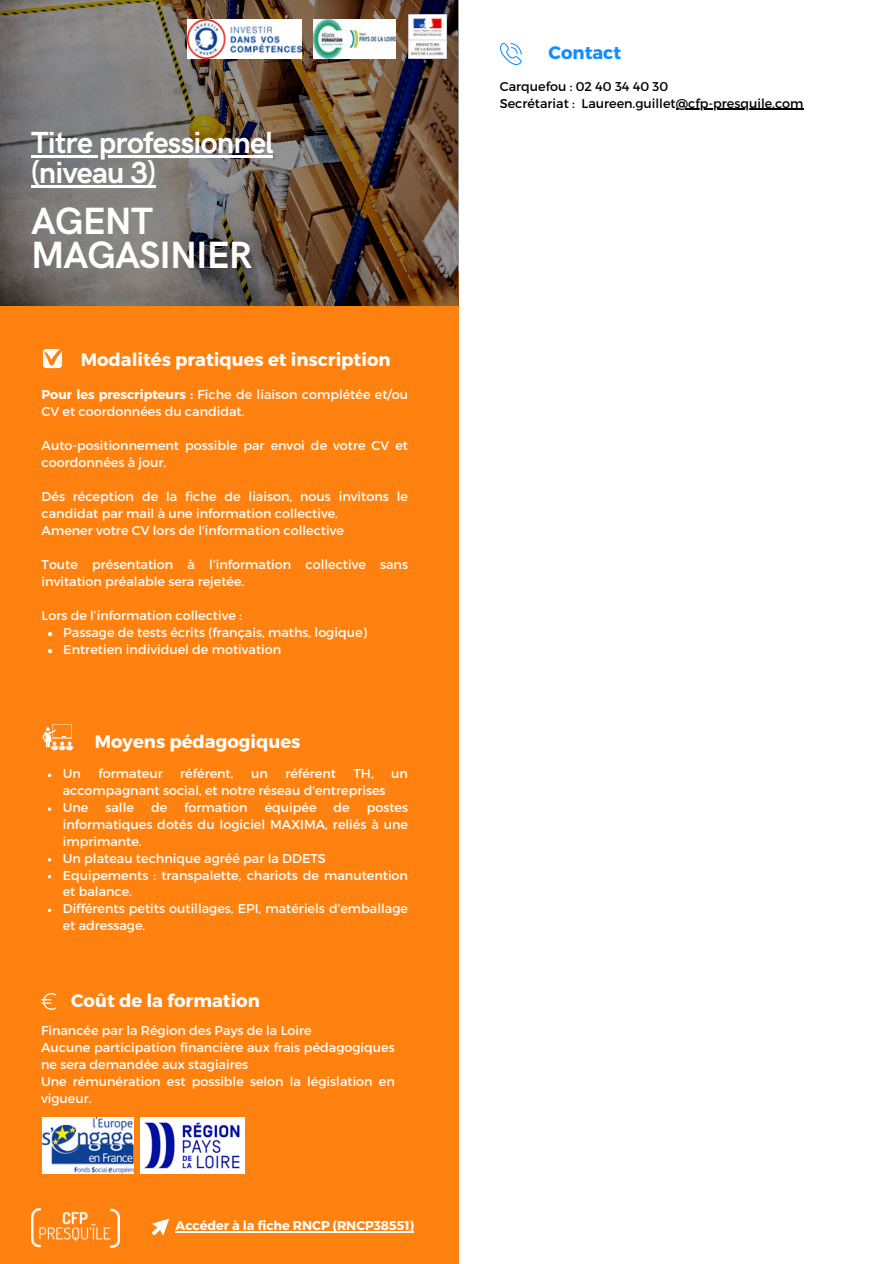
<style>
.page{position:relative;width:894px;height:1264px;background:#fff}
.page>*{position:absolute;margin:0;border:0;box-sizing:border-box;transform-origin:0 0}
.t1{font:700 38.1px/33.8px "HK Grotesk";letter-spacing:-.025em;color:#fff}
.t2{font:700 30.6px/30.3px "HK Grotesk";letter-spacing:-.025em;color:#fff}
.t3{font:700 18px "Montserrat";color:#fff}
.t4{font:700 18px "Montserrat";color:#108dff}
.t5{font:12.75px/16.8px "Montserrat";color:#fff}
.t6{font:12.75px/17px "Montserrat";color:#000}
.t7{font:700 12.75px "Montserrat";color:#fff}
.s1{font-weight:700}
</style>
<div class="page">
<div style="left:0;top:271px;width:458px;height:992px;background:#ff8210"></div>
<img style="left:32px;top:1208px;width:87px;height:38px">
<img style="left:0;top:0;width:458px;height:305px">
<hr style="left:31px;top:155px;width:242px;height:2px;background:#fff">
<hr style="left:31px;top:185px;width:124px;height:3px;background:#fff">
<svg style="left:152px;top:1219px;width:17px;height:17px"></svg>
<hr style="left:175px;top:1230px;width:239px;height:2px;background:#fff">
<svg style="left:41px;top:993px;width:15px;height:16px"></svg>
<svg style="left:42px;top:724px;width:31px;height:26px"></svg>
<svg style="left:48px;top:773px;width:3px;height:4px"></svg>
<svg style="left:43px;top:349px;width:19px;height:20px"></svg>
<svg style="left:48px;top:632px;width:4px;height:4px"></svg>
<svg style="left:48px;top:649px;width:4px;height:4px"></svg>
<svg style="left:500px;top:42px;width:22px;height:23px"></svg>
<hr style="left:675px;top:109px;width:128px;height:1px;background:#000">
<img style="left:313px;top:20px;width:82px;height:38px">
<img style="left:188px;top:20px;width:113px;height:38px">
<img style="left:408px;top:14px;width:38px;height:44px">
<img style="left:141px;top:1117px;width:103px;height:56px">
<img style="left:43px;top:1117px;width:91px;height:56px">
<h2 class="t2" style="left:31px;top:128px;width:244px">Titre professionnel (niveau 3)</h2>
<h1 class="t1" style="left:31px;top:206px;width:223px">AGENT<br>MAGASINIER</h1>
<h3 class="t3" style="left:81px;top:347px;width:311px">Modalités pratiques et inscription</h3>
<p class="t5" style="left:42px;top:385px;width:368px"><span class="s1">Pour les prescripteurs :</span> Fiche de liaison complétée et/ou<br>CV et coordonnées du candidat.</p>
<p class="t5" style="left:42px;top:436px;width:368px">Auto-positionnement possible par envoi de votre CV et coordonnées à jour.</p>
<p class="t5" style="left:42px;top:487px;width:368px">Dés réception de la fiche de liaison, nous invitons le candidat par mail à une information collective.<br>Amener votre CV lors de l'information collective</p>
<p class="t5" style="left:42px;top:555px;width:368px">Toute présentation à l’information collective sans invitation préalable sera rejetée.</p>
<p class="t5" style="left:63px;top:606px;width:305px;text-indent:-22px">Lors de l’information collective :<br>Passage de tests écrits (français, maths, logique)<br>Entretien individuel de motivation</p>
<h3 class="t3" style="left:95px;top:729px;width:207px">Moyens pédagogiques</h3>
<p class="t5" style="left:63px;top:764px;width:20px">Un</p>
<p class="t5" style="left:98px;top:764px;width:66px">formateur</p>
<p class="t5" style="left:180px;top:764px;width:55px">référent,</p>
<p class="t5" style="left:251px;top:764px;width:18px">un</p>
<p class="t5" style="left:285px;top:764px;width:52px">référent</p>
<p class="t5" style="left:353px;top:764px;width:22px">TH,</p>
<p class="t5" style="left:391px;top:764px;width:18px">un</p>
<p class="t5" style="left:63px;top:781px;width:324px">accompagnant social, et notre réseau d'entreprises<br>Une</p>
<p class="t5" style="left:105px;top:798px;width:30px">salle</p>
<p class="t5" style="left:151px;top:798px;width:18px">de</p>
<p class="t5" style="left:184px;top:798px;width:65px">formation</p>
<p class="t5" style="left:264px;top:798px;width:53px">équipée</p>
<p class="t5" style="left:333px;top:798px;width:18px">de</p>
<p class="t5" style="left:63px;top:798px;width:347px;text-indent:304px">postes informatiques dotés du logiciel MAXIMA, reliés à une imprimante.<br>Un plateau technique agréé par la DDETS<br>Equipements : transpalette, chariots de manutention et balance.<br>Différents petits outillages, EPI, matériels d’emballage et adressage.</p>
<h3 class="t3" style="left:71px;top:989px;width:190px">Coût de la formation</h3>
<p class="t5" style="left:41px;top:1021px;width:355px">Financée par la Région des Pays de la Loire<br>Aucune participation financière aux frais pédagogiques ne sera demandée aux stagiaires<br>Une rémunération est possible selon la législation en vigueur.</p>
<p class="t7" style="left:175px;top:1217px;width:240px">Accéder à la fiche RNCP (RNCP38551)</p>
<h3 class="t4" style="left:548px;top:41px;width:74px">Contact</h3>
<p class="t6" style="left:499px;top:77px;width:305px">Carquefou : 02 40 34 40 30<br>Secrétariat : Laureen.guillet@cfp-presquile.com</p>
</div>
